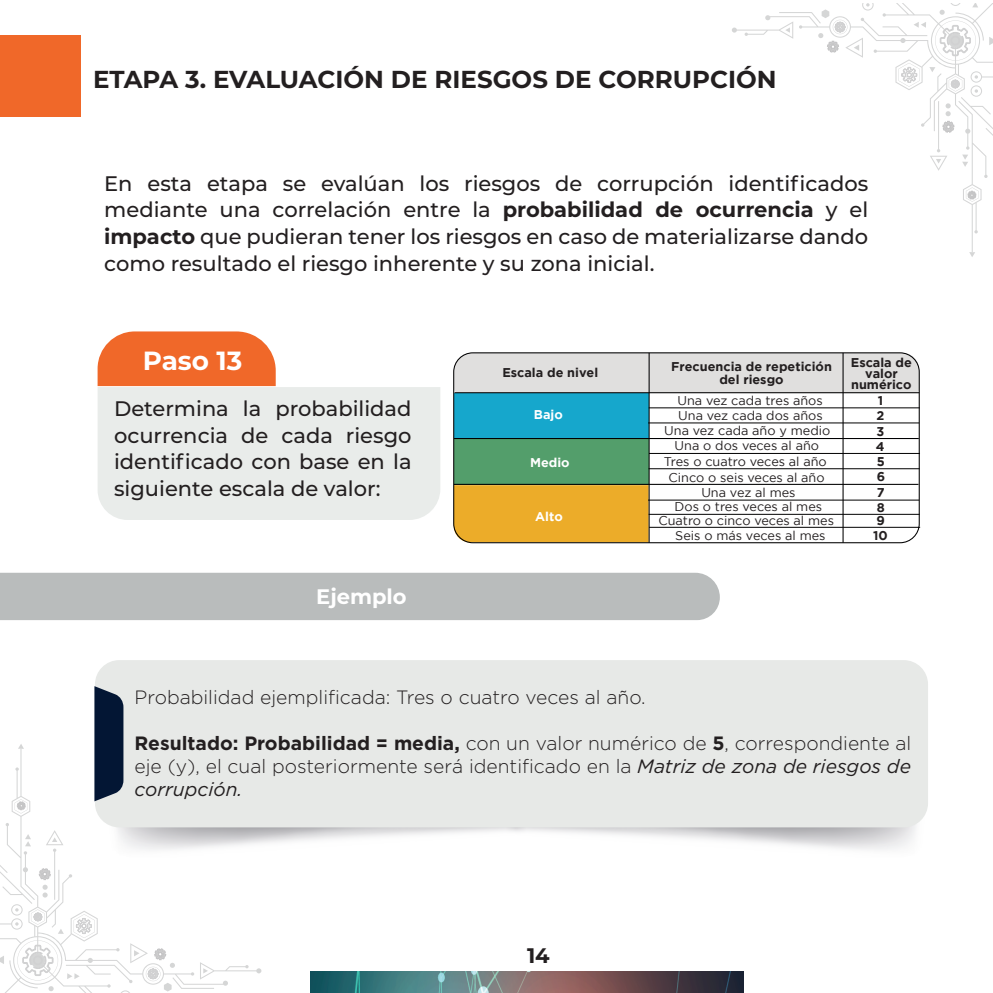
<style>
.page{position:relative;width:993px;height:993px;background:#fff}
.page>*{position:absolute;margin:0;border:0;box-sizing:border-box;transform-origin:0 0}
.t1{font:700 26.25px "Montserrat";color:#fff}
.t2{font:700 24.5px "Montserrat";color:#231f20}
.t3{font:500 21px/26.6px "Montserrat";color:#231f20;text-align:justify}
.t4{font:700 21px "Montserrat";color:#fff}
.t5{font:700 21px "Montserrat";color:#231f20}
.t6{font:300 19.25px/23.1px "Gotham";color:#231f20;text-align:justify}
.t7{font:12.6px/15.4px "Gotham";color:#231f20;text-align:center}
.t8{font:700 12.6px/15.4px "Gotham";color:#231f20;text-align:center}
.t9{font:700 12.6px "Gotham";color:#fff}
.s1{font-weight:700}
.s2{font-weight:400;font-style:italic}
</style>
<div class="page">
<svg style="left:732px;top:3px;width:260px;height:254px"></svg>
<img style="left:310px;top:971px;width:433px;height:21px">
<div style="left:0;top:35px;width:80px;height:81px;background:#f06829"></div>
<div style="left:98px;top:387px;width:342px;height:133px;background:#e9ecea"></div>
<svg style="left:98px;top:331px;width:177px;height:55px;background:#f17237"></svg>
<div style="left:455px;top:352px;width:463px;height:40px;background:#e0dfde"></div>
<div style="left:454px;top:393px;width:194px;height:45px;background:#16a7cc"></div>
<div style="left:453px;top:485px;width:195px;height:57px;background:#ecac29"></div>
<div style="left:454px;top:438px;width:194px;height:46px;background:#539e6b"></div>
<div style="left:453px;top:352px;width:466px;height:191px;border:1px solid #000001;border-radius:19px"></div>
<hr style="left:648px;top:353px;width:1px;height:189px;background:#000001">
<hr style="left:648px;top:407px;width:271px;height:1px;background:#000001">
<hr style="left:648px;top:422px;width:270px;height:1px;background:#000001">
<hr style="left:648px;top:453px;width:271px;height:1px;background:#000001">
<hr style="left:648px;top:468px;width:271px;height:1px;background:#000001">
<hr style="left:648px;top:514px;width:271px;height:1px;background:#000001">
<hr style="left:648px;top:499px;width:270px;height:1px;background:#000001">
<hr style="left:649px;top:527px;width:270px;height:1px;background:#000001">
<hr style="left:454px;top:392px;width:464px;height:1px;background:#000001">
<hr style="left:454px;top:438px;width:464px;height:1px;background:#000001">
<hr style="left:453px;top:483px;width:465px;height:1px;background:#000001">
<hr style="left:842px;top:353px;width:1px;height:189px;background:#000001">
<div style="left:0;top:572px;width:719px;height:48px;background:#b9bcbc"></div>
<div style="left:95px;top:660px;width:832px;height:167px;background:#e7e9e7;border-radius:24px"></div>
<svg style="left:0;top:686px;width:261px;height:306px"></svg>
<p class="t2" style="left:93px;top:62px;width:685px">ETAPA 3. EVALUACIÓN DE RIESGOS DE CORRUPCIÓN</p>
<p class="t3" style="left:104px;top:169px;width:765px">En esta etapa se evalúan los riesgos de corrupción identificados mediante una correlación entre la <span class="s1">probabilidad de ocurrencia</span> y el <span class="s1">impacto</span> que pudieran tener los riesgos en caso de materializarse dando como resultado el riesgo inherente y su zona inicial.</p>
<p class="t1" style="left:143px;top:341px;width:101px">Paso 13</p>
<p class="t3" style="left:114px;top:394px;width:299px">Determina la probabilidad ocurrencia de cada riesgo identificado con base en la siguiente escala de valor:</p>
<p class="t4" style="left:316px;top:581px;width:92px">Ejemplo</p>
<p class="t8" style="left:502px;top:364px;width:97px">Escala de nivel</p>
<p class="t8" style="left:671px;top:360px;width:162px;line-height:13.1px">Frecuencia de repetición del riesgo</p>
<p class="t9" style="left:533px;top:407px;width:30px">Bajo</p>
<p class="t9" style="left:530px;top:455px;width:41px">Medio</p>
<p class="t7" style="left:663px;top:393px;width:168px">Una vez cada tres años<br>Una vez cada dos años<br>Una vez cada año y medio<br>Una o dos veces al año<br>Tres o cuatro veces al año<br>Cinco o seis veces al año</p>
<p class="t7" style="left:701px;top:484px;width:96px">Una vez al mes</p>
<p class="t7" style="left:674px;top:499px;width:149px">Dos o tres veces al mes</p>
<p class="t7" style="left:658px;top:512px;width:177px">Cuatro o cinco veces al mes</p>
<p class="t7" style="left:675px;top:527px;width:152px">Seis o más veces al mes</p>
<p class="t9" style="left:535px;top:509px;width:29px">Alto</p>
<p class="t8" style="left:850px;top:356px;width:63px;line-height:11px">Escala de valor numérico</p>
<p class="t8" style="left:875px;top:392px;width:10px;text-align:left">1<br>2<br>3<br>4</p>
<p class="t8" style="left:876px;top:453px;width:10px;text-align:justify">5<br>6<br>7<br>8</p>
<p class="t8" style="left:873px;top:513px;width:16px;line-height:14.7px;text-align:left">9<br>10</p>
<p class="t6" style="left:134px;top:684px;width:512px">Probabilidad ejemplificada: Tres o cuatro veces al año.</p>
<p class="t6" style="left:134px;top:731px;width:778px"><span class="s1">Resultado: Probabilidad = media,</span> con un valor numérico de <span class="s1">5</span>, correspondiente al eje (y), el cual posteriormente será identificado en la <span class="s2">Matriz de zona de riesgos de corrupción.</span></p>
<p class="t5" style="left:527px;top:940px;width:24px">14</p>
</div>
